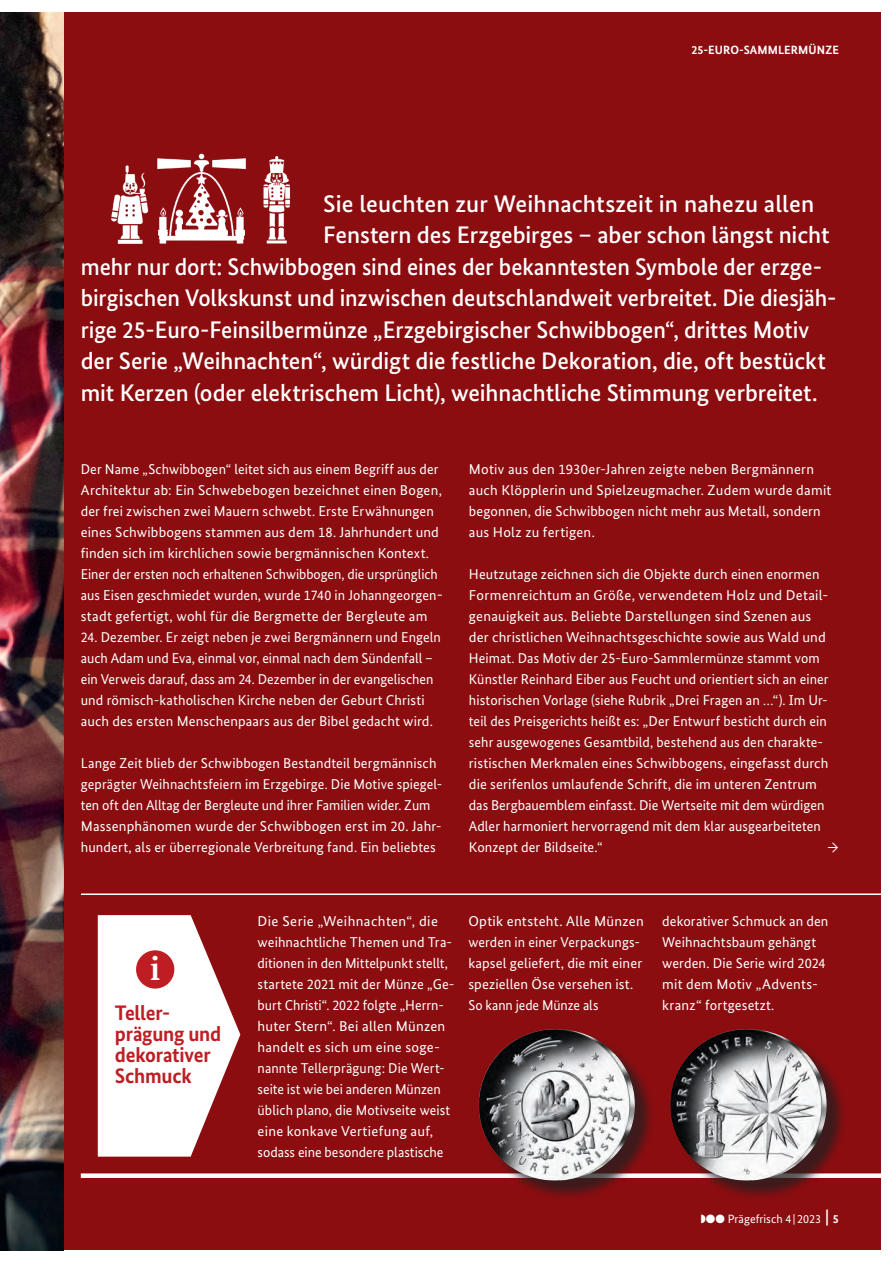
<style>
.page{position:relative;width:893px;height:1263px;background:#fff}
.page>*{position:absolute;margin:0;border:0;box-sizing:border-box;transform-origin:0 0}
.t1{font:700 33px "Bundes Serif Office";color:#fff}
.t2{font:500 24px "Bundes Sans";letter-spacing:-.005em;color:#fff}
.t3{font:700 21px/21px "Bundes Sans";letter-spacing:-.01em;color:#be1e23}
.t4{font:14.25px/21px "Bundes Sans";letter-spacing:.01em;color:#fff}
.t5{font:12px "Bundes Sans";color:#fff}
.t6{font:700 12px "Bundes Sans";letter-spacing:.01em;color:#fff}
.s1{font-weight:500;font-size:18px}
.s2{font-weight:700}
</style>
<div class="page">
<div style="left:64px;top:13px;width:816px;height:1237px;background:#8b0d10"></div>
<div style="left:81px;top:1173px;width:808px;height:5px;background:#fff"></div>
<svg style="left:98px;top:915px;width:142px;height:242px"></svg>
<img style="left:0;top:13px;width:64px;height:1237px">
<div style="left:482px;top:1032px;width:174px;height:169px;background:#231f20;opacity:.75"></div>
<img style="left:506px;top:1029px;width:49px;height:18px">
<div style="left:673px;top:1032px;width:175px;height:169px;background:#231f20;opacity:.75"></div>
<img style="left:697px;top:1029px;width:49px;height:18px">
<hr style="left:81px;top:893px;width:810px;height:2px;background:#fff">
<div style="left:136px;top:950px;width:38px;height:38px;background:#be1e23;border-radius:50%"></div>
<img style="left:111px;top:153px;width:179px;height:90px">
<p class="t6" style="left:691px;top:43px;width:149px">25-EURO-SAMMLERMÜNZE</p>
<h2 class="t2" style="left:323px;top:189px;width:493px">Sie leuchten zur Weihnachtszeit in nahezu allen</h2>
<h2 class="t2" style="left:323px;top:220px;width:508px">Fenstern des Erzgebirges – aber schon längst nicht</h2>
<h2 class="t2" style="left:81px;top:252px;width:743px">mehr nur dort: Schwibbogen sind eines der bekanntesten Symbole der erzge-</h2>
<h2 class="t2" style="left:81px;top:283px;width:757px">birgischen Volkskunst und inzwischen deutschlandweit verbreitet. Die diesjäh-</h2>
<h2 class="t2" style="left:81px;top:315px;width:730px">rige 25-Euro-Feinsilbermünze „Erzgebirgischer Schwibbogen“, drittes Motiv</h2>
<h2 class="t2" style="left:81px;top:346px;width:747px">der Serie „Weihnachten“, würdigt die festliche Dekoration, die, oft bestückt</h2>
<h2 class="t2" style="left:81px;top:378px;width:738px">mit Kerzen (oder elektrischem Licht), weihnachtliche Stimmung verbreitet.</h2>
<p class="t4" style="left:81px;top:458px;width:363px">Der Name „Schwibbogen“ leitet sich aus einem Begriff aus der Architektur ab: Ein Schwebebogen bezeichnet einen Bogen, der frei zwischen zwei Mauern schwebt. Erste Erwähnungen eines Schwibbogens stammen aus dem 18. Jahrhundert und finden sich im kirchlichen sowie bergmännischen Kontext.<br>Einer der ersten noch erhaltenen Schwibbogen, die ursprünglich aus Eisen geschmiedet wurden, wurde 1740 in Johanngeorgen&shy;stadt gefertigt, wohl für die Bergmette der Bergleute am</p>
<p class="t4" style="left:81px;top:626px;width:362px">24. Dezember. Er zeigt neben je zwei Bergmännern und Engeln auch Adam und Eva, einmal vor, einmal nach dem Sündenfall – ein Verweis darauf, dass am 24. Dezember in der evangelischen und römisch-katholischen Kirche neben der Geburt Christi auch des ersten Menschenpaars aus der Bibel gedacht wird.</p>
<p class="t4" style="left:81px;top:752px;width:363px">Lange Zeit blieb der Schwibbogen Bestandteil bergmännisch geprägter Weihnachtsfeiern im Erzgebirge. Die Motive spiegel&shy;ten oft den Alltag der Bergleute und ihrer Familien wider. Zum Massenphänomen wurde der Schwibbogen erst im 20. Jahr&shy;hundert, als er überregionale Verbreitung fand. Ein beliebtes</p>
<p class="t4" style="left:469px;top:458px;width:364px">Motiv aus den 1930er-Jahren zeigte neben Bergmännern auch Klöpplerin und Spielzeugmacher. Zudem wurde damit begonnen, die Schwibbogen nicht mehr aus Metall, sondern aus Holz zu fertigen.</p>
<p class="t4" style="left:469px;top:563px;width:361px">Heutzutage zeichnen sich die Objekte durch einen enormen Formenreichtum an Größe, verwendetem Holz und Detail&shy;genauigkeit aus. Beliebte Darstellungen sind Szenen aus der christlichen Weihnachtsgeschichte sowie aus Wald und Heimat. Das Motiv der 25-Euro-Sammlermünze stammt vom Künstler Reinhard Eiber aus Feucht und orientiert sich an einer historischen Vorlage (siehe Rubrik „Drei Fragen an …“). Im Ur&shy;teil des Preisgerichts heißt es: „Der Entwurf besticht durch ein sehr ausgewogenes Gesamtbild, bestehend aus den charakte&shy;ristischen Merkmalen eines Schwibbogens, eingefasst durch die serifenlos umlaufende Schrift, die im unteren Zentrum das Bergbauemblem einfasst. Die Wertseite mit dem würdigen Adler harmoniert hervorragend mit dem klar ausgearbeiteten Konzept der Bildseite.“</p>
<p class="t4" style="left:827px;top:836px;width:13px">→</p>
<h1 class="t1" style="left:150px;top:949px;width:11px">i</h1>
<h3 class="t3" style="left:115px;top:1002px;width:108px">Teller&shy;prägung und dekorativer<br>Schmuck</h3>
<p class="t4" style="left:258px;top:910px;width:199px">Die Serie „Weihnachten“, die weihnachtliche Themen und Tra&shy;ditionen in den Mittelpunkt stellt, startete 2021 mit der Münze „Ge&shy;burt Christi“. 2022 folgte „Herrn&shy;huter Stern“. Bei allen Münzen handelt es sich um eine soge&shy;nannte Tellerprägung: Die Wert&shy;seite ist wie bei anderen Münzen üblich plano, die Motivseite weist eine konkave Vertiefung auf, sodass eine besondere plastische</p>
<p class="t4" style="left:468px;top:910px;width:177px">Optik entsteht. Alle Münzen werden in einer Verpackungs&shy;kapsel geliefert, die mit einer speziellen Öse versehen ist.<br>So kann jede Münze als</p>
<p class="t4" style="left:662px;top:910px;width:168px">dekorativer Schmuck an den<br>Weihnachtsbaum gehängt werden. Die Serie wird 2024 mit dem Motiv „Advents&shy;kranz“ fortgesetzt.</p>
<p class="t5" style="left:701px;top:1212px;width:140px">◗●● Prägefrisch 4 | 2023 <span class="s1">|</span> <span class="s2">5</span></p>
</div>
